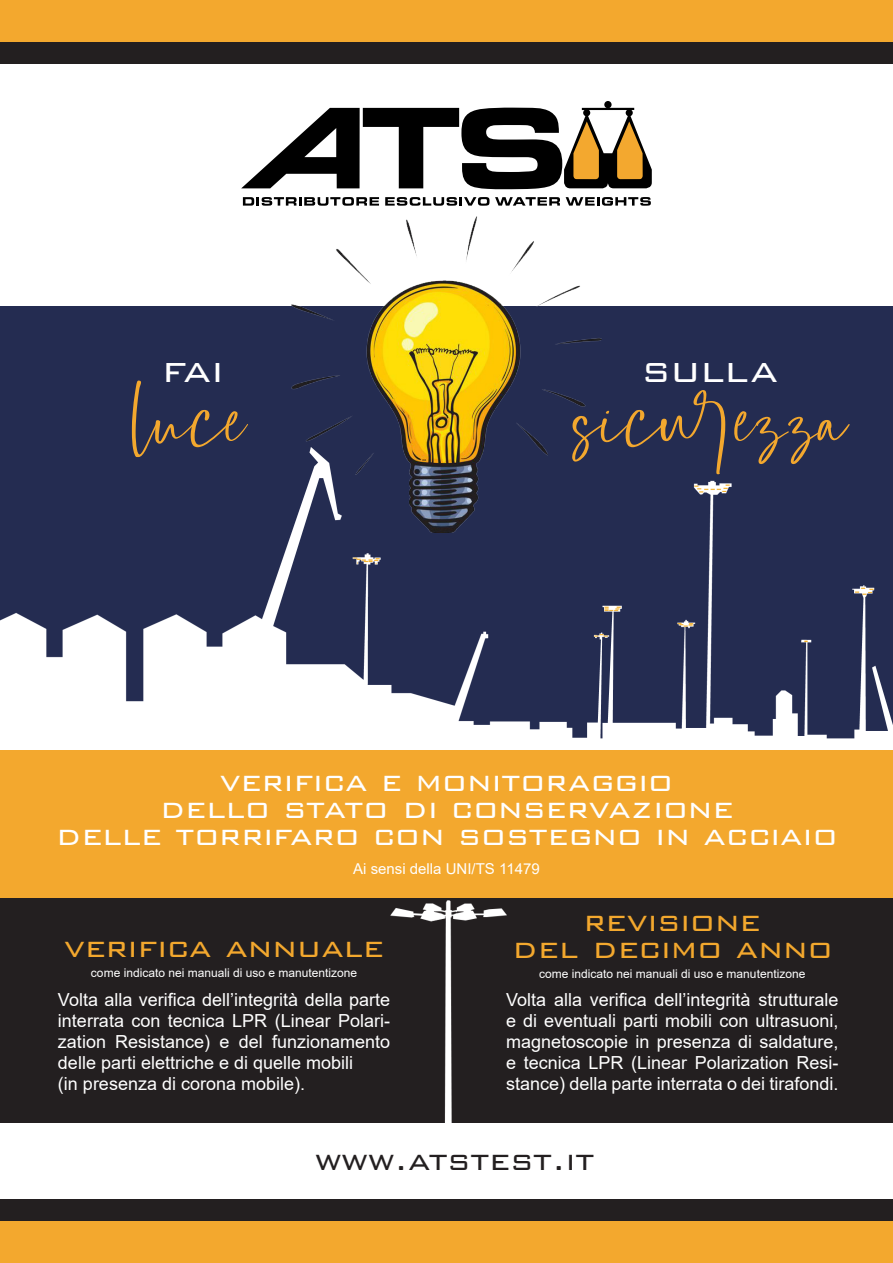
<style>
.page{position:relative;width:893px;height:1263px;background:#fff}
.page>*{position:absolute;margin:0;border:0;box-sizing:border-box;transform-origin:0 0}
.t1{font:60px "Barrington";color:#f3a82e}
.t2{font:300 45px "Bank Gothic BT";color:#fff}
.t3{font:300 36px "Bank Gothic BT";color:#fff}
.t4{font:300 36px "Bank Gothic BT";color:#f3a82e}
.t5{font:300 36px "Bank Gothic BT";color:#231f20}
.t6{font:18px/21px "Arial";color:#fff;text-align:justify}
.t7{font:15px "Arial";color:#fff}
.t8{font:12px "Arial";color:#fff}
</style>
<div class="page">
<div style="left:0;top:306px;width:893px;height:444px;background:#242c51"></div>
<div style="left:0;top:0;width:893px;height:43px;background:#f3a82e"></div>
<div style="left:0;top:43px;width:893px;height:21px;background:#231f20"></div>
<div style="left:604px;top:101px;width:8px;height:7px;background:#000;border-radius:50%"></div>
<svg style="left:241px;top:108px;width:411px;height:81px"></svg>
<svg style="left:243px;top:197px;width:136px;height:9px"></svg>
<svg style="left:385px;top:197px;width:104px;height:9px"></svg>
<svg style="left:495px;top:197px;width:65px;height:9px"></svg>
<svg style="left:566px;top:197px;width:85px;height:9px"></svg>
<img style="left:292px;top:217px;width:309px;height:230px">
<img style="left:0;top:447px;width:893px;height:303px">
<div style="left:0;top:750px;width:893px;height:148px;background:#f3a82e"></div>
<div style="left:0;top:1220px;width:893px;height:43px;background:#f3a82e"></div>
<div style="left:0;top:1199px;width:893px;height:21px;background:#231f20"></div>
<div style="left:0;top:898px;width:893px;height:225px;background:#231f20"></div>
<img style="left:390px;top:900px;width:116px;height:223px">
<p class="t2" style="left:162px;top:346px;width:63px">fai</p>
<p class="t2" style="left:642px;top:346px;width:138px">sulla</p>
<p class="t1" style="left:132px;top:385px;width:117px">luce</p>
<p class="t1" style="left:573px;top:385px;width:277px">sicurezza</p>
<p class="t3" style="left:220px;top:762px;width:455px">verifica e monitoraggio</p>
<p class="t3" style="left:159px;top:789px;width:576px">dello stato di conservazione</p>
<p class="t3" style="left:55px;top:816px;width:783px">delle torrifaro con sostegno in acciaio</p>
<p class="t7" style="left:353px;top:858px;width:188px">Ai sensi della UNI/TS 11479</p>
<p class="t4" style="left:64px;top:927px;width:321px">verifica annuale</p>
<p class="t4" style="left:584px;top:902px;width:178px">revisione</p>
<p class="t4" style="left:512px;top:929px;width:322px">del decimo anno</p>
<p class="t8" style="left:91px;top:965px;width:268px">come indicato nei manuali di uso e manutentizone</p>
<p class="t8" style="left:539px;top:966px;width:268px">come indicato nei manuali di uso e manutentizone</p>
<p class="t6" style="left:58px;top:989px;width:334px">Volta alla verifica dell’integrità della parte interrata con tecnica LPR (Linear Polari&shy;zation Resistance) e del funzionamento delle parti elettriche e di quelle mobili</p>
<p class="t6" style="left:58px;top:1073px;width:249px">(in presenza di corona mobile).</p>
<p class="t6" style="left:506px;top:989px;width:334px">Volta alla verifica dell’integrità strutturale e di eventuali parti mobili con ultrasuoni, magnetoscopie in presenza di saldature, e tecnica LPR (Linear Polarization Resi&shy;stance) della parte interrata o dei tirafondi.</p>
<p class="t5" style="left:315px;top:1141px;width:281px">www.atstest.it</p>
</div>
